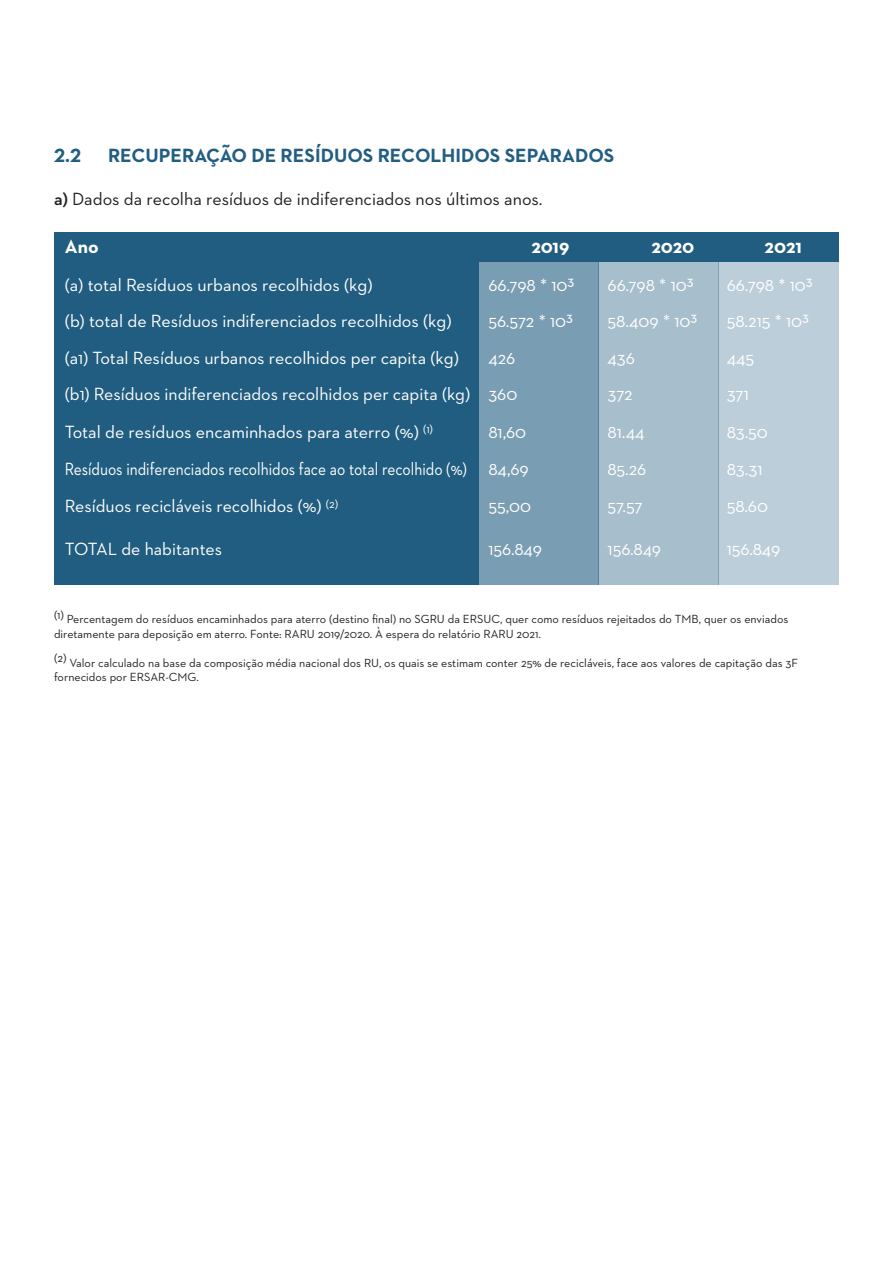
<style>
.page{position:relative;width:893px;height:1263px;background:#fff}
.page>*{position:absolute;margin:0;border:0;box-sizing:border-box;transform-origin:0 0}
.t1{font:700 19.5px "Neutraface 2 Text";color:#225e82}
.t2{font:700 19.5px "Neutraface 2 Text";letter-spacing:-.005em;color:#fff}
.t3{font:18px "Neutraface 2 Text";color:#fff}
.t4{font:18px "Neutraface 2 Text";color:#fff;scale:.86 1}
.t5{font:18px "Neutraface 2 Text";color:#231f20}
.t6{font:12px/14.4px "Neutraface 2 Text";color:#231f20}
.s1{font-weight:600}
</style>
<div class="page">
<div style="left:54px;top:262px;width:425px;height:323px;background:#215d80"></div>
<div style="left:479px;top:262px;width:120px;height:323px;background:#799db2"></div>
<div style="left:599px;top:262px;width:120px;height:323px;background:#a7becc"></div>
<div style="left:54px;top:232px;width:785px;height:30px;background:#215d80"></div>
<div style="left:719px;top:262px;width:120px;height:323px;background:#bcced9"></div>
<p class="t1" style="left:54px;top:143px;width:29px">2.2</p>
<p class="t1" style="left:108px;top:143px;width:508px">RECUPERAÇÃO DE RESÍDUOS RECOLHIDOS SEPARADOS</p>
<p class="t5" style="left:54px;top:188px;width:490px"><span class="s1">a)</span> Dados da recolha resíduos de indiferenciados nos últimos anos.</p>
<p class="t2" style="left:65px;top:234px;width:35px">Ano</p>
<p class="t2" style="left:531px;top:234px;width:40px">2019</p>
<p class="t2" style="left:651px;top:234px;width:45px">2020</p>
<p class="t2" style="left:765px;top:234px;width:39px">2021</p>
<p class="t3" style="left:608px;top:274px;width:88px">66.798 * 103</p>
<p class="t3" style="left:727px;top:274px;width:88px">66.798 * 103</p>
<p class="t3" style="left:65px;top:310px;width:388px">(b) total de Resíduos indiferenciados recolhidos (kg)</p>
<p class="t3" style="left:488px;top:310px;width:86px">56.572 * 103</p>
<p class="t3" style="left:607px;top:310px;width:91px">58.409 * 103</p>
<p class="t3" style="left:727px;top:310px;width:84px">58.215 * 103</p>
<p class="t3" style="left:65px;top:347px;width:396px">(a1) Total Resíduos urbanos recolhidos per capita (kg)</p>
<p class="t3" style="left:488px;top:347px;width:28px">426</p>
<p class="t3" style="left:607px;top:347px;width:29px">436</p>
<p class="t3" style="left:727px;top:347px;width:29px">445</p>
<p class="t3" style="left:65px;top:383px;width:454px">(b1) Resíduos indiferenciados recolhidos per capita (kg) 360</p>
<p class="t3" style="left:607px;top:383px;width:27px">372</p>
<p class="t3" style="left:727px;top:383px;width:24px">371</p>
<p class="t3" style="left:65px;top:420px;width:370px">Total de resíduos encaminhados para aterro (%) <sup>(1)</sup></p>
<p class="t3" style="left:488px;top:420px;width:39px">81,60</p>
<p class="t3" style="left:607px;top:420px;width:39px">81.44</p>
<p class="t3" style="left:727px;top:420px;width:43px">83.50</p>
<p class="t4" style="left:65px;top:458px;width:541px">Resíduos indiferenciados recolhidos face ao total recolhido (%) 84,69</p>
<p class="t3" style="left:607px;top:458px;width:40px">85.26</p>
<p class="t3" style="left:727px;top:458px;width:37px">83.31</p>
<p class="t3" style="left:65px;top:495px;width:275px">Resíduos recicláveis recolhidos (%) <sup>(2)</sup></p>
<p class="t3" style="left:488px;top:495px;width:44px">55,00</p>
<p class="t3" style="left:607px;top:495px;width:37px">57.57</p>
<p class="t3" style="left:727px;top:495px;width:43px">58.60</p>
<p class="t3" style="left:65px;top:538px;width:159px">TOTAL de habitantes</p>
<p class="t3" style="left:488px;top:538px;width:55px">156.849</p>
<p class="t3" style="left:607px;top:538px;width:55px">156.849</p>
<p class="t3" style="left:727px;top:538px;width:55px">156.849</p>
<p class="t3" style="left:65px;top:274px;width:309px">(a) total Resíduos urbanos recolhidos (kg)</p>
<p class="t3" style="left:488px;top:274px;width:88px">66.798 * 103</p>
<p class="t6" style="left:54px;top:612px;width:736px">(1) Percentagem do resíduos encaminhados para aterro (destino final) no SGRU da ERSUC, quer como resíduos rejeitados do TMB, quer os enviados diretamente para deposição em aterro. Fonte: RARU 2019/2020. À espera do relatório RARU 2021.</p>
<p class="t6" style="left:54px;top:655px;width:746px">(2) Valor calculado na base da composição média nacional dos RU, os quais se estimam conter 25% de recicláveis, face aos valores de capitação das 3F fornecidos por ERSAR-CMG.</p>
</div>
